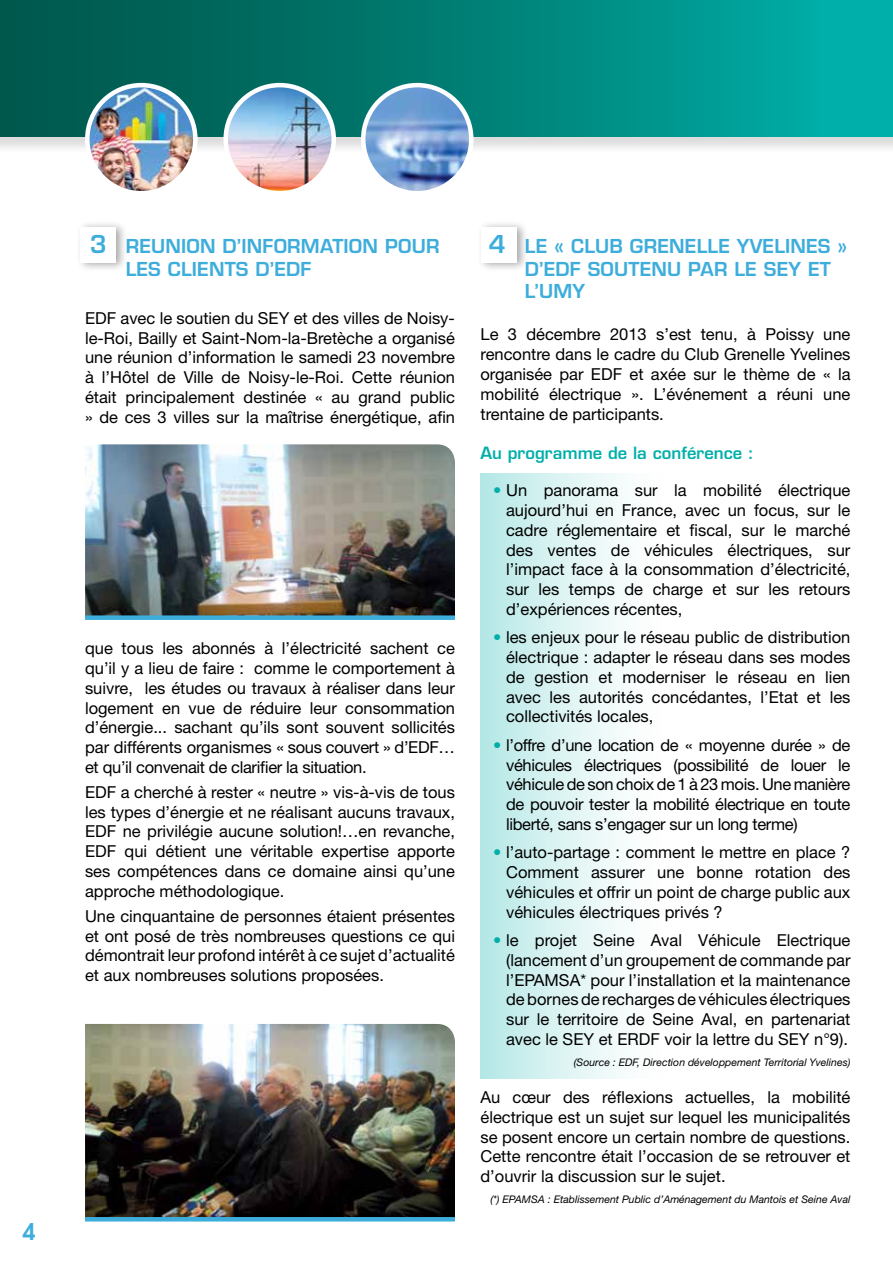
<style>
.page{position:relative;width:893px;height:1263px;background:#fff}
.page>*{position:absolute;margin:0;border:0;box-sizing:border-box;transform-origin:0 0}
.t1{font:600 25.5px "Avant Garde Gothic Itc T";color:#3daddc}
.t2{font:600 18.75px/22.5px "Eurostile";letter-spacing:.01em;color:#3daddc}
.t3{font:16.5px/19.8px "Helvetica Neue";color:#000;text-align:justify}
.t4{font:600 16.5px "Eurostile";color:#00afaa}
.t5{font:italic 10.5px "Helvetica Neue";color:#000}
.s1{font-size:24px}
.s2{color:#00afa9}
</style>
<div class="page">
<div style="left:481px;top:473px;width:185px;height:605px;background:linear-gradient(to right,#b8e8e7,#fff)"></div>
<img style="left:85px;top:444px;width:370px;height:171px">
<img style="left:85px;top:1024px;width:370px;height:193px">
<div style="left:0;top:0;width:893px;height:136px;background:linear-gradient(to right,#045347,#00afa9)"></div>
<img style="left:87px;top:85px;width:108px;height:108px;border-radius:54px">
<div style="left:85px;top:83px;width:113px;height:112px;border:4px solid #fff;border-radius:50%"></div>
<img style="left:226px;top:85px;width:108px;height:108px;border-radius:54px">
<div style="left:223px;top:83px;width:113px;height:112px;border:4px solid #fff;border-radius:50%"></div>
<img style="left:363px;top:85px;width:108px;height:108px;border-radius:54px">
<div style="left:361px;top:83px;width:112px;height:112px;border:4px solid #fff;border-radius:50%"></div>
<div style="left:85px;top:615px;width:370px;height:5px;background:#3daddc"></div>
<hr style="left:85px;top:1217px;width:370px;height:4px;background:#3daddc">
<h1 class="t1" style="left:23px;top:1216px;width:14px">4</h1>
<p class="t2" style="left:126px;top:235px;width:315px;text-indent:-36px"><span class="s1">3</span> REUNION D’INFORMATION POUR<br>LES CLIENTS D’EDF</p>
<p class="t3" style="left:85px;top:308px;width:371px">EDF avec le soutien du SEY et des villes de Noisy&shy;le-Roi, Bailly et Saint-Nom-la-Bretèche a organisé une réunion d’information le samedi 23 novembre à l’Hôtel de Ville de Noisy-le-Roi. Cette réunion était principalement destinée « au grand public » de ces 3 villes sur la maîtrise énergétique, afin</p>
<p class="t3" style="left:85px;top:638px;width:371px">que tous les abonnés à l’électricité sachent ce qu’il y a lieu de faire : comme le comportement à suivre, les études ou travaux à réaliser dans leur logement en vue de réduire leur consommation d’énergie... sachant qu’ils sont souvent sollicités par différents organismes « sous couvert » d’EDF… et qu’il convenait de clarifier la situation.</p>
<p class="t3" style="left:85px;top:782px;width:371px">EDF a cherché à rester « neutre » vis-à-vis de tous les types d’énergie et ne réalisant aucuns travaux, EDF ne privilégie aucune solution!…en revanche, EDF qui détient une véritable expertise apporte ses compétences dans ce domaine ainsi qu’une approche méthodologique.</p>
<p class="t3" style="left:85px;top:906px;width:371px">Une cinquantaine de personnes étaient présentes et ont posé de très nombreuses questions ce qui démontrait leur profond intérêt à ce sujet d’actualité et aux nombreuses solutions proposées.</p>
<p class="t2" style="left:525px;top:235px;width:324px;text-indent:-36px"><span class="s1">4</span> LE « CLUB GRENELLE YVELINES »<br>D’EDF SOUTENU PAR LE SEY ET<br>L’UMY</p>
<p class="t3" style="left:480px;top:324px;width:371px">Le 3 décembre 2013 s’est tenu, à Poissy une rencontre dans le cadre du Club Grenelle Yvelines organisée par EDF et axée sur le thème de « la mobilité électrique ». L’événement a réuni une trentaine de participants.</p>
<p class="t4" style="left:480px;top:443px;width:275px">Au programme de la conférence :</p>
<p class="t3" style="left:506px;top:480px;width:346px;text-indent:-13px"><span class="s2">•</span> Un panorama sur la mobilité électrique aujourd’hui en France, avec un focus, sur le cadre réglementaire et fiscal, sur le marché des ventes de véhicules électriques, sur l’impact face à la consommation d’électricité, sur les temps de charge et sur les retours d’expériences récentes,</p>
<p class="t3" style="left:506px;top:627px;width:346px;text-indent:-13px"><span class="s2">•</span> les enjeux pour le réseau public de distribution électrique : adapter le réseau dans ses modes de gestion et moderniser le réseau en lien avec les autorités concédantes, l’Etat et les collectivités locales,</p>
<p class="t3" style="left:506px;top:735px;width:346px;text-indent:-13px"><span class="s2">•</span> l’offre d’une location de « moyenne durée » de véhicules électriques (possibilité de louer le véhicule de son choix de 1 à 23 mois. Une manière de pouvoir tester la mobilité électrique en toute liberté, sans s’engager sur un long terme)</p>
<p class="t3" style="left:506px;top:842px;width:346px;text-indent:-13px"><span class="s2">•</span> l’auto-partage : comment le mettre en place ?<br>Comment assurer une bonne rotation des véhicules et offrir un point de charge public aux véhicules électriques privés ?</p>
<p class="t3" style="left:506px;top:930px;width:346px;text-indent:-13px"><span class="s2">•</span> le projet Seine Aval Véhicule Electrique (lancement d’un groupement de commande par l’EPAMSA* pour l’installation et la maintenance de bornes de recharges de véhicules électriques sur le territoire de Seine Aval, en partenariat avec le SEY et ERDF voir la lettre du SEY n°9).</p>
<p class="t5" style="left:574px;top:1056px;width:278px">(Source : EDF, Direction développement Territorial Yvelines)</p>
<p class="t3" style="left:480px;top:1087px;width:371px">Au cœur des réflexions actuelles, la mobilité électrique est un sujet sur lequel les municipalités se posent encore un certain nombre de questions.<br>Cette rencontre était l’occasion de se retrouver et d’ouvrir la discussion sur le sujet.</p>
<p class="t5" style="left:490px;top:1193px;width:361px">(*) EPAMSA : Etablissement Public d’Aménagement du Mantois et Seine Aval</p>
</div>
